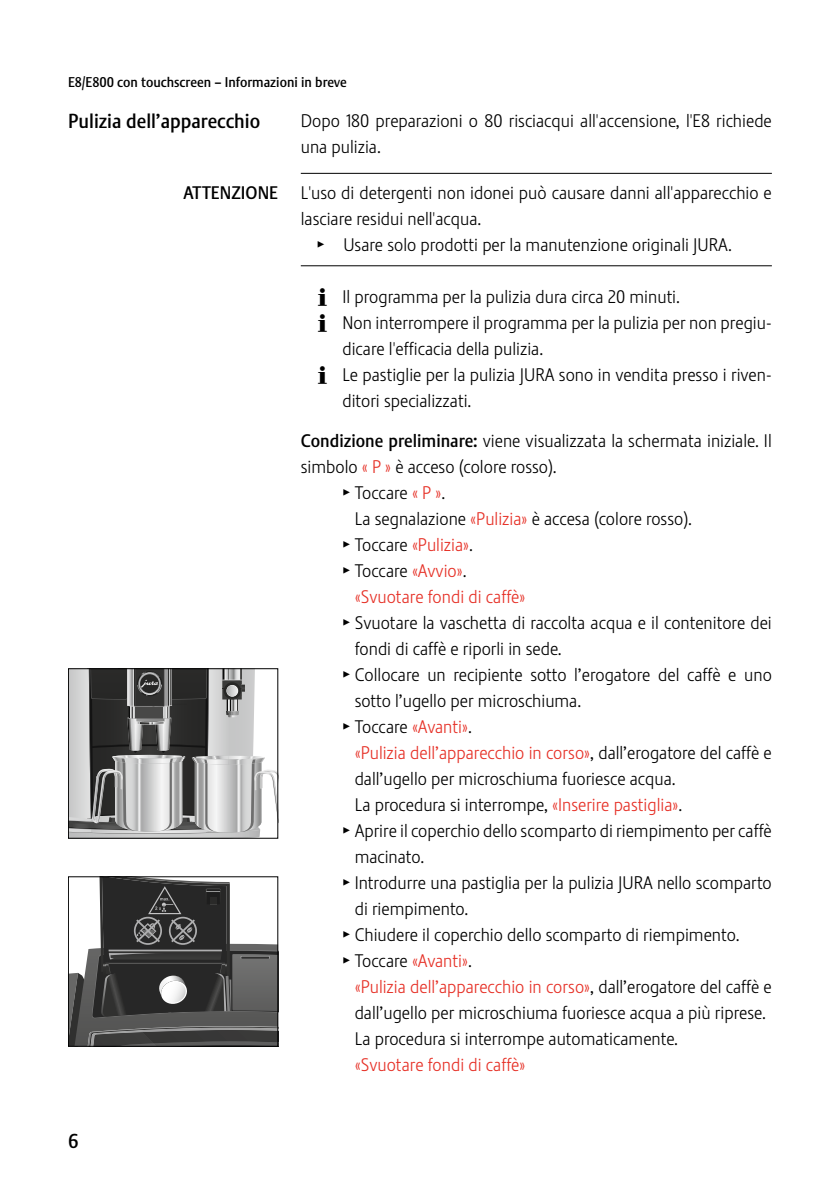
<style>
.page{position:relative;width:840px;height:1191px;background:#fff}
.page>*{position:absolute;margin:0;border:0;box-sizing:border-box;transform-origin:0 0}
.t1{font:20px "Stalemate Pro 2 J Medium";color:#000}
.t2{font:18px/26px "Stalemate Pro 2 J Light";color:#000}
.t3{font:18px "Stalemate Pro 2 J Light";color:#e63026}
.t4{font:18px "Stalemate Pro 2 J Medium";color:#000}
.t5{font:14px "Stalemate Pro 2 J Medium";color:#000}
.s1{font-family:"Jura Pict 2006"}
.s2{font-family:"Stalemate Pro 2 J Medium"}
.s3{color:#e63026}
.s4{font-family:"Jura Pict 2006";color:#000}
.s5{color:#000}
</style>
<div class="page">
<hr style="left:300px;top:173px;width:471px;height:1px;background:#000">
<hr style="left:300px;top:265px;width:471px;height:1px;background:#000">
<svg style="left:70px;top:670px;width:206px;height:166px;background:#979897"></svg>
<div style="left:68px;top:668px;width:210px;height:170px;border:1px solid #000"></div>
<svg style="left:70px;top:878px;width:206px;height:166px"></svg>
<div style="left:68px;top:876px;width:210px;height:170px;border:1px solid #000"></div>
<p class="t5" style="left:68px;top:73px;width:280px">E8/E800 con touchscreen – Informazioni in breve</p>
<p class="t2" style="left:300px;top:108px;width:472px">Dopo 180 preparazioni o 80 risciacqui all'accensione, l'E8 richiede una pulizia.</p>
<p class="t2" style="left:300px;top:180px;width:472px">L'uso di detergenti non idonei può causare danni all'apparecchio e</p>
<p class="t2" style="left:300px;top:206px;width:182px">lasciare residui nell'acqua.</p>
<p class="t2" style="left:317px;top:232px;width:415px"><span class="s1">T</span> Usare solo prodotti per la manutenzione originali JURA.</p>
<p class="t2" style="left:318px;top:283px;width:363px"><span class="s1">E</span> Il programma per la pulizia dura circa 20 minuti.</p>
<p class="t2" style="left:318px;top:309px;width:455px"><span class="s1">E</span> Non interrompere il programma per la pulizia per non pregiu-</p>
<p class="t2" style="left:342px;top:335px;width:202px">dicare l'efficacia della pulizia.</p>
<p class="t2" style="left:318px;top:361px;width:455px"><span class="s1">E</span> Le pastiglie per la pulizia JURA sono in vendita presso i riven-</p>
<p class="t2" style="left:342px;top:387px;width:130px">ditori specializzati.</p>
<p class="t2" style="left:300px;top:428px;width:472px"><span class="s2">Condizione preliminare:</span> viene visualizzata la schermata iniziale. Il</p>
<p class="t2" style="left:300px;top:454px;width:257px">simbolo <span class="s3">« P »</span> è acceso (colore rosso).</p>
<p class="t2" style="left:343px;top:480px;width:103px"><span class="s1">T</span> Toccare <span class="s3">« P »</span>.</p>
<p class="t2" style="left:354px;top:506px;width:339px">La segnalazione <span class="s3">«Pulizia»</span> è accesa (colore rosso).</p>
<p class="t3" style="left:343px;top:534px;width:131px"><span class="s4">T</span> <span class="s5">Toccare</span> «Pulizia»<span class="s5">.</span></p>
<p class="t2" style="left:343px;top:558px;width:125px"><span class="s1">T</span> Toccare <span class="s3">«Avvio»</span>.</p>
<p class="t3" style="left:354px;top:586px;width:172px">«Svuotare fondi di caffè»</p>
<p class="t2" style="left:343px;top:610px;width:430px"><span class="s1">T</span> Svuotare la vaschetta di raccolta acqua e il contenitore dei</p>
<p class="t2" style="left:354px;top:636px;width:208px">fondi di caffè e riporli in sede.</p>
<p class="t2" style="left:343px;top:662px;width:430px"><span class="s1">T</span> Collocare un recipiente sotto l’erogatore del caffè e uno</p>
<p class="t2" style="left:354px;top:688px;width:228px">sotto l’ugello per microschiuma.</p>
<p class="t2" style="left:343px;top:714px;width:130px"><span class="s1">T</span> Toccare <span class="s3">«Avanti»</span>.</p>
<p class="t3" style="left:354px;top:742px;width:418px">«Pulizia dell’apparecchio in corso»<span class="s5">, dall’erogatore del caffè e</span></p>
<p class="t2" style="left:354px;top:765px;width:322px">dall’ugello per microschiuma fuoriesce acqua.</p>
<p class="t2" style="left:354px;top:791px;width:329px">La procedura si interrompe, <span class="s3">«Inserire pastiglia»</span>.</p>
<p class="t2" style="left:343px;top:817px;width:430px"><span class="s1">T</span> Aprire il coperchio dello scomparto di riempimento per caffè</p>
<p class="t2" style="left:354px;top:843px;width:71px">macinato.</p>
<p class="t2" style="left:343px;top:869px;width:430px"><span class="s1">T</span> Introdurre una pastiglia per la pulizia JURA nello scomparto</p>
<p class="t2" style="left:354px;top:895px;width:115px">di riempimento.</p>
<p class="t2" style="left:343px;top:921px;width:397px"><span class="s1">T</span> Chiudere il coperchio dello scomparto di riempimento.</p>
<p class="t2" style="left:343px;top:947px;width:130px"><span class="s1">T</span> Toccare <span class="s3">«Avanti»</span>.</p>
<p class="t3" style="left:354px;top:976px;width:418px">«Pulizia dell’apparecchio in corso»<span class="s5">, dall’erogatore del caffè e</span></p>
<p class="t2" style="left:354px;top:999px;width:412px">dall’ugello per microschiuma fuoriesce acqua a più riprese.</p>
<p class="t2" style="left:354px;top:1025px;width:324px">La procedura si interrompe automaticamente.</p>
<p class="t3" style="left:354px;top:1054px;width:172px">«Svuotare fondi di caffè»</p>
<p class="t1" style="left:68px;top:109px;width:193px">Pulizia dell’apparecchio</p>
<p class="t4" style="left:183px;top:182px;width:96px">ATTENZIONE</p>
<p class="t1" style="left:68px;top:1129px;width:12px">6</p>
</div>
